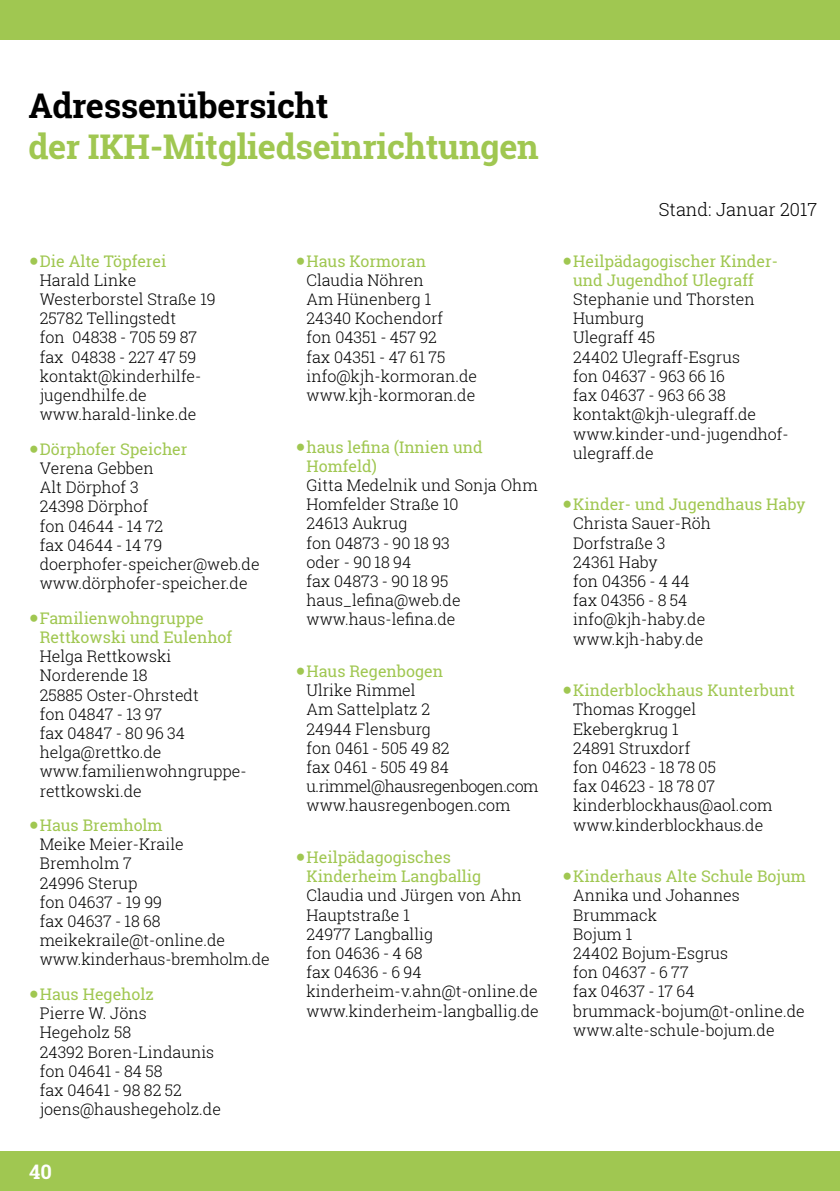
<style>
.page{position:relative;width:840px;height:1191px;background:#fff}
.page>*{position:absolute;margin:0;border:0;box-sizing:border-box;transform-origin:0 0}
.t1{font:700 34px "Roboto Slab";letter-spacing:-.01em;color:#a0c751}
.t2{font:700 34px "Roboto Slab";letter-spacing:-.01em;color:#000}
.t3{font:700 20px "Roboto Slab";color:#fff}
.t4{font:300 18px "Roboto Slab";color:#000}
.t5{font:300 16px/19.2px "Roboto Slab";color:#000}
.t6{font:16px/19.2px "Roboto Slab";color:#a0c751}
</style>
<div class="page">
<div style="left:0;top:0;width:839px;height:40px;background:#a0c751"></div>
<div style="left:0;top:1151px;width:839px;height:40px;background:#a0c751"></div>
<h1 class="t2" style="left:28px;top:82px;width:301px">Adressenübersicht</h1>
<h1 class="t1" style="left:28px;top:123px;width:511px">der IKH-Mitgliedseinrichtungen</h1>
<p class="t6" style="left:40px;top:251px;width:128px">Die Alte Töpferei</p>
<p class="t5" style="left:40px;top:270px;width:177px">Harald Linke<br>Westerborstel Straße 19<br>25782 Tellingstedt<br>fon 04838 - 705 59 87 fax 04838 - 227 47 59 kontakt@kinderhilfe&shy;jugendhilfe.de www.harald-linke.de</p>
<p class="t6" style="left:40px;top:439px;width:149px">Dörphofer Speicher</p>
<p class="t5" style="left:40px;top:458px;width:221px">Verena Gebben<br>Alt Dörphof 3<br>24398 Dörphof<br>fon 04644 - 14 72<br>fax 04644 - 14 79 doerphofer-speicher@web.de www.dörphofer-speicher.de</p>
<p class="t6" style="left:40px;top:608px;width:194px">Familienwohngruppe<br>Rettkowski und Eulenhof</p>
<p class="t5" style="left:40px;top:646px;width:208px">Helga Rettkowski<br>Norderende 18<br>25885 Oster-Ohrstedt<br>fon 04847 - 13 97<br>fax 04847 - 80 96 34 helga@rettko.de www.familienwohngruppe&shy;rettkowski.de</p>
<p class="t6" style="left:40px;top:815px;width:124px">Haus Bremholm</p>
<p class="t5" style="left:40px;top:834px;width:231px">Meike Meier-Kraile<br>Bremholm 7<br>24996 Sterup<br>fon 04637 - 19 99<br>fax 04637 - 18 68 meikekraile@t-online.de www.kinderhaus-bremholm.de</p>
<p class="t6" style="left:40px;top:984px;width:116px">Haus Hegeholz</p>
<p class="t5" style="left:40px;top:1003px;width:183px">Pierre W. Jöns<br>Hegeholz 58<br>24392 Boren-Lindaunis fon 04641 - 84 58<br>fax 04641 - 98 82 52 joens@haushegeholz.de</p>
<p class="t3" style="left:29px;top:1157px;width:24px">40</p>
<p class="t6" style="left:306px;top:251px;width:121px">Haus Kormoran</p>
<p class="t5" style="left:306px;top:270px;width:172px">Claudia Nöhren<br>Am Hünenberg 1<br>24340 Kochendorf<br>fon 04351 - 457 92<br>fax 04351 - 47 61 75 info@kjh-kormoran.de www.kjh-kormoran.de</p>
<p class="t6" style="left:306px;top:437px;width:178px">haus lefina (Innien und<br>Homfeld)</p>
<p class="t5" style="left:306px;top:475px;width:232px">Gitta Medelnik und Sonja Ohm<br>Homfelder Straße 10<br>24613 Aukrug<br>fon 04873 - 90 18 93<br>oder - 90 18 94<br>fax 04873 - 90 18 95 haus_lefina@web.de www.haus-lefina.de</p>
<p class="t6" style="left:306px;top:661px;width:138px">Haus Regenbogen</p>
<p class="t5" style="left:306px;top:680px;width:233px">Ulrike Rimmel<br>Am Sattelplatz 2<br>24944 Flensburg<br>fon 0461 - 505 49 82<br>fax 0461 - 505 49 84 u.rimmel@hausregenbogen.com www.hausregenbogen.com</p>
<p class="t6" style="left:306px;top:847px;width:176px">Heilpädagogisches<br>Kinderheim Langballig</p>
<p class="t5" style="left:306px;top:885px;width:234px">Claudia und Jürgen von Ahn<br>Hauptstraße 1<br>24977 Langballig<br>fon 04636 - 4 68<br>fax 04636 - 6 94 kinderheim-v.ahn@t-online.de www.kinderheim-langballig.de</p>
<p class="t4" style="left:658px;top:197px;width:160px">Stand: Januar 2017</p>
<p class="t6" style="left:573px;top:251px;width:206px">Heilpädagogischer Kinder&shy;und Jugendhof Ulegraff</p>
<p class="t5" style="left:573px;top:289px;width:217px">Stephanie und Thorsten<br>Humburg<br>Ulegraff 45<br>24402 Ulegraff-Esgrus<br>fon 04637 - 963 66 16<br>fax 04637 - 963 66 38 kontakt@kjh-ulegraff.de www.kinder-und-jugendhof&shy;ulegraff.de</p>
<p class="t6" style="left:573px;top:494px;width:234px">Kinder- und Jugendhaus Haby</p>
<p class="t5" style="left:573px;top:513px;width:139px">Christa Sauer-Röh<br>Dorfstraße 3<br>24361 Haby<br>fon 04356 - 4 44 fax 04356 - 8 54 info@kjh-haby.de www.kjh-haby.de</p>
<p class="t6" style="left:573px;top:680px;width:223px">Kinderblockhaus Kunterbunt</p>
<p class="t5" style="left:573px;top:699px;width:201px">Thomas Kroggel<br>Ekebergkrug 1<br>24891 Struxdorf<br>fon 04623 - 18 78 05<br>fax 04623 - 18 78 07 kinderblockhaus@aol.com www.kinderblockhaus.de</p>
<p class="t6" style="left:573px;top:866px;width:234px">Kinderhaus Alte Schule Bojum</p>
<p class="t5" style="left:573px;top:885px;width:233px">Annika und Johannes<br>Brummack<br>Bojum 1<br>24402 Bojum-Esgrus<br>fon 04637 - 6 77<br>fax 04637 - 17 64 brummack-bojum@t-online.de www.alte-schule-bojum.de</p>
</div>
